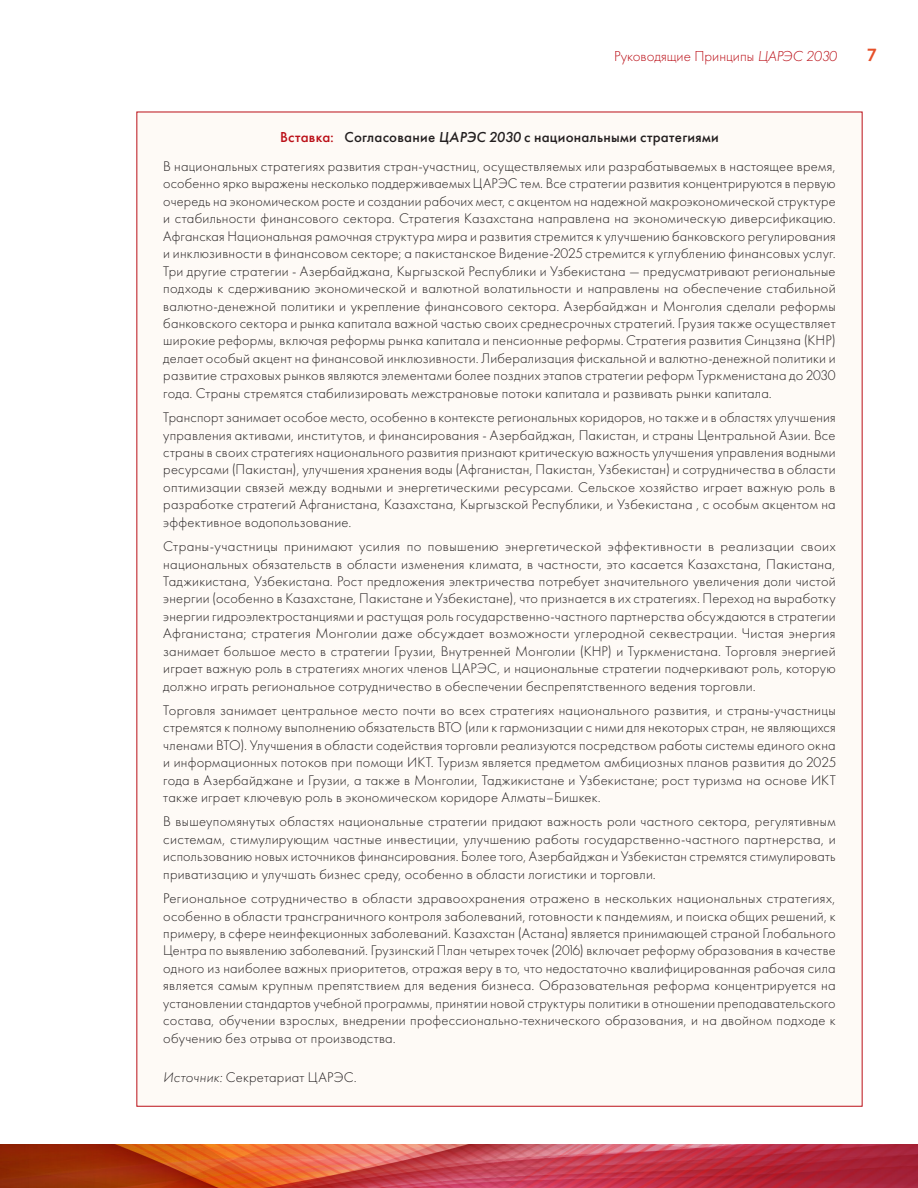
<style>
.page{position:relative;width:918px;height:1188px;background:#fff}
.page>*{position:absolute;margin:0;border:0;box-sizing:border-box;transform-origin:0 0}
.t1{font:500 18px "Ideal Sans";color:#e65029}
.Heading_2{font:500 15px "Futura PT";letter-spacing:.015em;color:#231f20}
.Toc_2{font:300 15px "Futura PT";color:#bb1018}
.body{font:300 14.55px/17.4px "Futura PT";letter-spacing:.015em;color:#231f20;text-align:justify}
.s1{font-style:italic}
.s2{color:#bb1018}
</style>
<div class="page">
<img style="left:0;top:1145px;width:918px;height:43px">
<div style="left:136px;top:112px;width:727px;height:995px;background:#fefaf6"></div>
<p class="Toc_2" style="left:614px;top:47px;width:224px">Руководящие Принципы <span class="s1">ЦАРЭС 2030</span></p>
<p class="Heading_2" style="left:280px;top:128px;width:440px"><span class="s2">Вставка:</span> Согласование <span class="s1">ЦАРЭС 2030</span> с национальными стратегиями</p>
<p class="body" style="left:163px;top:157px;width:674px">В национальных стратегиях развития стран-участниц, осуществляемых или разрабатываемых в настоящее время, особенно ярко выражены несколько поддерживаемых ЦАРЭС тем. Все стратегии развития концентрируются в первую очередь на экономическом росте и создании рабочих мест, с акцентом на надежной макроэкономической структуре и стабильности финансового сектора. Стратегия Казахстана направлена на экономическую диверсификацию.<br>Афганская Национальная рамочная структура мира и развития стремится к улучшению банковского регулирования и инклюзивности в финансовом секторе; а пакистанское Видение-2025 стремится к углублению финансовых услуг.<br>Три другие стратегии - Азербайджана, Кыргызской Республики и Узбекистана — предусматривают региональные подходы к сдерживанию экономической и валютной волатильности и направлены на обеспечение стабильной валютно-денежной политики и укрепление финансового сектора. Азербайджан и Монголия сделали реформы банковского сектора и рынка капитала важной частью своих среднесрочных стратегий. Грузия также осуществляет широкие реформы, включая реформы рынка капитала и пенсионные реформы. Стратегия развития Синцзяна (КНР) делает особый акцент на финансовой инклюзивности. Либерализация фискальной и валютно-денежной политики и развитие страховых рынков являются элементами более поздних этапов стратегии реформ Туркменистана до 2030 года. Страны стремятся стабилизировать межстрановые потоки капитала и развивать рынки капитала.</p>
<p class="body" style="left:163px;top:409px;width:674px">Транспорт занимает особое место, особенно в контексте региональных коридоров, но также и в областях улучшения управления активами, институтов, и финансирования - Азербайджан, Пакистан, и страны Центральной Азии. Все страны в своих стратегиях национального развития признают критическую важность улучшения управления водными ресурсами (Пакистан), улучшения хранения воды (Афганистан, Пакистан, Узбекистан) и сотрудничества в области оптимизации связей между водными и энергетическими ресурсами. Сельское хозяйство играет важную роль в разработке стратегий Афганистана, Казахстана, Кыргызской Республики, и Узбекистана , с особым акцентом на эффективное водопользование.</p>
<p class="body" style="left:163px;top:538px;width:674px">Страны-участницы принимают усилия по повышению энергетической эффективности в реализации своих национальных обязательств в области изменения климата, в частности, это касается Казахстана, Пакистана, Таджикистана, Узбекистана. Рост предложения электричества потребует значительного увеличения доли чистой энергии (особенно в Казахстане, Пакистане и Узбекистане), что признается в их стратегиях. Переход на выработку энергии гидроэлектростанциями и растущая роль государственно-частного партнерства обсуждаются в стратегии Афганистана; стратегия Монголии даже обсуждает возможности углеродной секвестрации. Чистая энергия занимает большое место в стратегии Грузии, Внутренней Монголии (КНР) и Туркменистана. Торговля энергией играет важную роль в стратегиях многих членов ЦАРЭС, и национальные стратегии подчеркивают роль, которую должно играть региональное сотрудничество в обеспечении беспрепятственного ведения торговли.</p>
<p class="body" style="left:163px;top:702px;width:674px">Торговля занимает центральное место почти во всех стратегиях национального развития, и страны-участницы стремятся к полному выполнению обязательств ВТО (или к гармонизации с ними для некоторых стран, не являющихся членами ВТО). Улучшения в области содействия торговли реализуются посредством работы системы единого окна и информационных потоков при помощи ИКТ. Туризм является предметом амбициозных планов развития до 2025 года в Азербайджане и Грузии, а также в Монголии, Таджикистане и Узбекистане; рост туризма на основе ИКТ также играет ключевую роль в экономическом коридоре Алматы–Бишкек.</p>
<p class="body" style="left:163px;top:813px;width:674px">В вышеупомянутых областях национальные стратегии придают важность роли частного сектора, регулятивным системам, стимулирующим частные инвестиции, улучшению работы государственно-частного партнерства, и использованию новых источников финансирования. Более того, Азербайджан и Узбекистан стремятся стимулировать приватизацию и улучшать бизнес среду, особенно в области логистики и торговли.</p>
<p class="body" style="left:163px;top:890px;width:674px">Региональное сотрудничество в области здравоохранения отражено в нескольких национальных стратегиях, особенно в области трансграничного контроля заболеваний, готовности к пандемиям, и поиска общих решений, к примеру, в сфере неинфекционных заболеваний. Казахстан (Астана) является принимающей страной Глобального Центра по выявлению заболеваний. Грузинский План четырех точек (2016) включает реформу образования в качестве одного из наиболее важных приоритетов, отражая веру в то, что недостаточно квалифицированная рабочая сила является самым крупным препятствием для ведения бизнеса. Образовательная реформа концентрируется на установлении стандартов учебной программы, принятии новой структуры политики в отношении преподавательского состава, обучении взрослых, внедрении профессионально-технического образования, и на двойном подходе к обучению без отрыва от производства.</p>
<p class="body" style="left:163px;top:1069px;width:195px"><span class="s1">Источник:</span> Секретариат ЦАРЭС.</p>
<p class="t1" style="left:867px;top:41px;width:11px">7</p>
</div>
